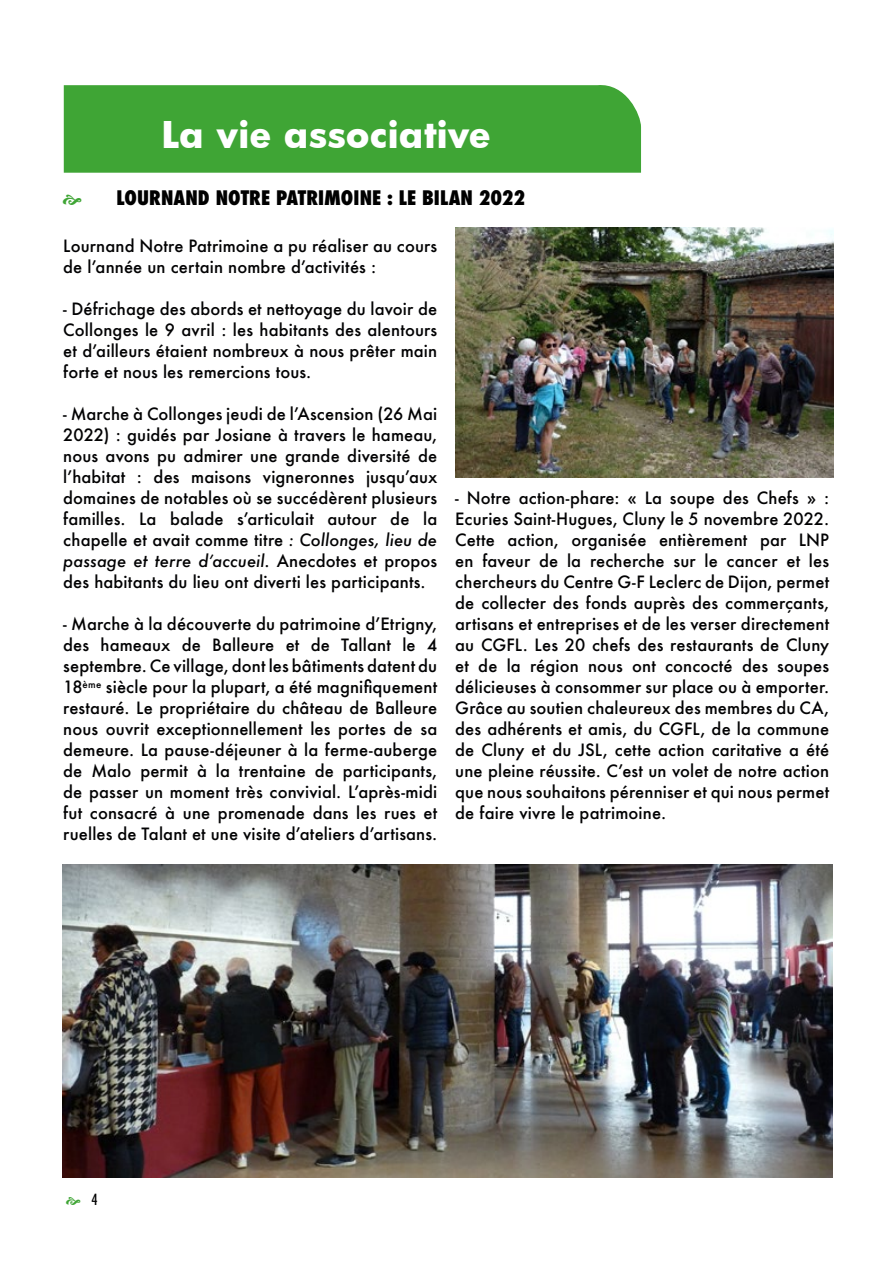
<style>
.page{position:relative;width:893px;height:1263px;background:#fff}
.page>*{position:absolute;margin:0;border:0;box-sizing:border-box;transform-origin:0 0}
.t1{font:700 36px "Futura";color:#fff}
.t2{font:800 condensed 19.5px "Futura";letter-spacing:.005em;color:#000}
.t3{font:500 16.5px/21px "Futura";letter-spacing:.01em;color:#020203;text-align:justify}
.t4{font:500 condensed 15px "Futura";color:#000}
.s1{font-style:italic}
</style>
<div class="page">
<div style="left:64px;top:85px;width:577px;height:88px;background:#3fa535"></div>
<img style="left:456px;top:227px;width:378px;height:250px">
<img style="left:63px;top:864px;width:769px;height:314px">
<h1 class="t1" style="left:161px;top:109px;width:331px">La vie associative</h1>
<p class="t2" style="left:116px;top:185px;width:410px">LOURNAND NOTRE PATRIMOINE : LE BILAN 2022</p>
<p class="t3" style="left:63px;top:235px;width:375px">Lournand Notre Patrimoine a pu réaliser au cours de l’année un certain nombre d’activités :</p>
<p class="t3" style="left:63px;top:298px;width:375px">- Défrichage des abords et nettoyage du lavoir de Collonges le 9 avril : les habitants des alentours et d’ailleurs étaient nombreux à nous prêter main forte et nous les remercions tous.</p>
<p class="t3" style="left:63px;top:403px;width:375px">- Marche à Collonges jeudi de l’Ascension (26 Mai 2022) : guidés par Josiane à travers le hameau, nous avons pu admirer une grande diversité de l’habitat : des maisons vigneronnes jusqu’aux domaines de notables où se succédèrent plusieurs familles. La balade s’articulait autour de la chapelle et avait comme titre <span class="s1">: Collonges, lieu de passage et terre d’accueil</span>. Anecdotes et propos des habitants du lieu ont diverti les participants.</p>
<p class="t3" style="left:63px;top:613px;width:375px">- Marche à la découverte du patrimoine d’Etrigny, des hameaux de Balleure et de Tallant le 4 septembre. Ce village, dont les bâtiments datent du 18<sup>ème</sup> siècle pour la plupart, a été magnifiquement restauré. Le propriétaire du château de Balleure nous ouvrit exceptionnellement les portes de sa demeure. La pause-déjeuner à la ferme-auberge de Malo permit à la trentaine de participants, de passer un moment très convivial. L’après-midi fut consacré à une promenade dans les rues et ruelles de Talant et une visite d’ateliers d’artisans.</p>
<p class="t3" style="left:455px;top:487px;width:375px">- Notre action-phare: « La soupe des Chefs » :<br>Ecuries Saint-Hugues, Cluny le 5 novembre 2022.<br>Cette action, organisée entièrement par LNP en faveur de la recherche sur le cancer et les chercheurs du Centre G-F Leclerc de Dijon, permet de collecter des fonds auprès des commerçants, artisans et entreprises et de les verser directement au CGFL. Les 20 chefs des restaurants de Cluny et de la région nous ont concocté des soupes délicieuses à consommer sur place ou à emporter.<br>Grâce au soutien chaleureux des membres du CA, des adhérents et amis, du CGFL, de la commune de Cluny et du JSL, cette action caritative a été une pleine réussite. C’est un volet de notre action que nous souhaitons pérenniser et qui nous permet de faire vivre le patrimoine.</p>
<p class="t4" style="left:91px;top:1190px;width:8px">4</p>
</div>
